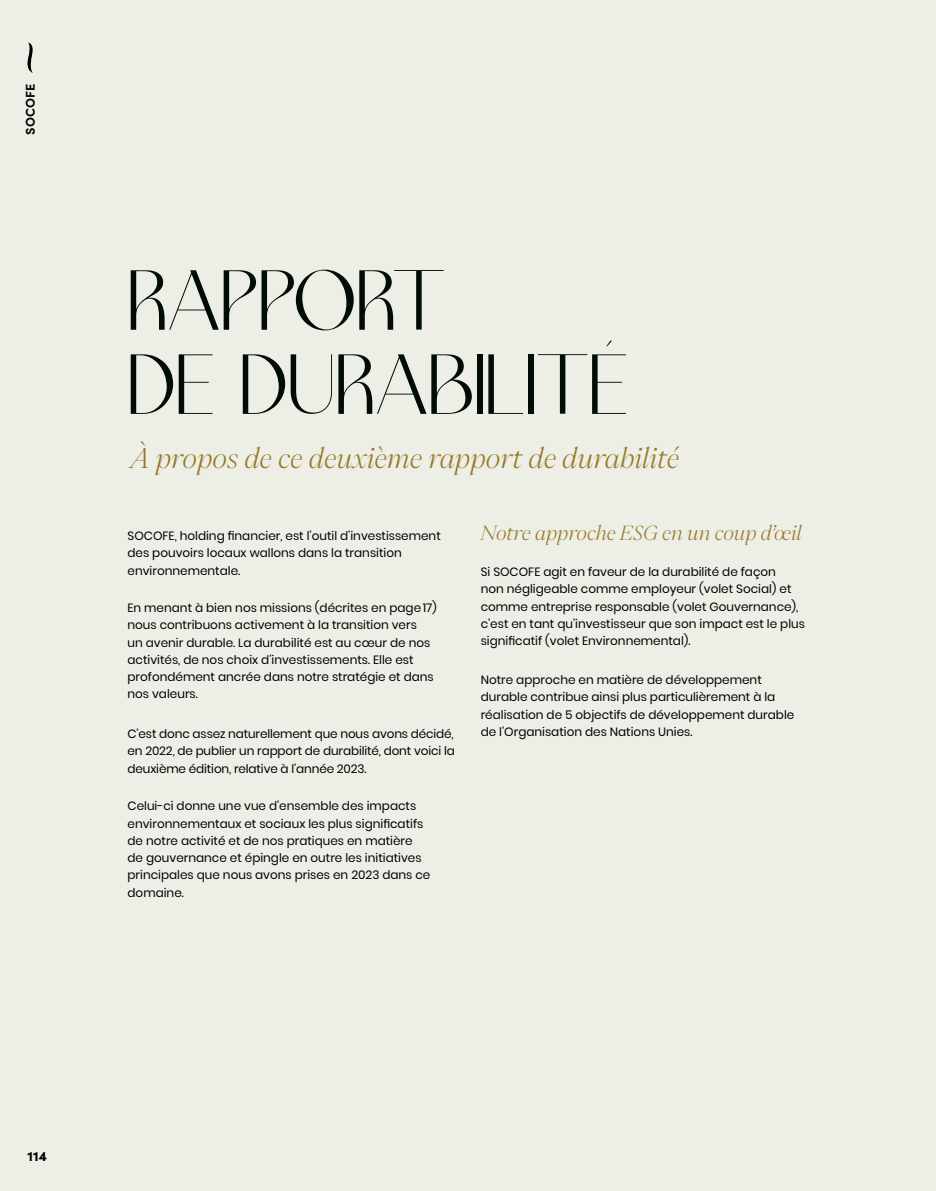
<style>
.page{position:relative;width:936px;height:1191px;background:#fff}
.page>*{position:absolute;margin:0;border:0;box-sizing:border-box;transform-origin:0 0}
.t1{font:91.5px/84.2px "Amore";letter-spacing:.015em;color:#010c06}
.t2{font:italic 300 27px "PP Eiko";color:#977823}
.t3{font:italic 300 19.5px "PP Eiko";color:#977823}
.t4{font:900 13.5px "Sofia Pro";color:#000}
.t5{font:700 12.75px "Sofia Pro";letter-spacing:.01em;color:#000}
.t6{font:12px/17.2px "Poppins";color:#000}
</style>
<div class="page">
<div style="left:0;top:0;width:935px;height:1191px;background:#eaece3"></div>
<svg style="left:27px;top:43px;width:6px;height:30px"></svg>
<p class="t5" style="left:20px;top:135px;width:53px;rotate:-90deg">SOCOFE</p>
<h1 class="t1" style="left:131px;top:262px;width:500px">RAPPORT<br>DE DURABILITÉ</h1>
<h2 class="t2" style="left:130px;top:437px;width:551px">À propos de ce deuxième rapport de durabilité</h2>
<p class="t6" style="left:127px;top:527px;width:315px">SOCOFE, holding financier, est l’outil d’investissement des pouvoirs locaux wallons dans la transition environnementale.</p>
<p class="t6" style="left:127px;top:599px;width:311px">En menant à bien nos missions (décrites en page17) nous contribuons activement à la transition vers<br>un avenir durable. La durabilité est au cœur de nos activités, de nos choix d’investissements. Elle est profondément ancrée dans notre stratégie et dans nos valeurs.</p>
<p class="t6" style="left:127px;top:725px;width:329px;text-align:justify">C’est donc assez naturellement que nous avons décidé, en 2022, de publier un rapport de durabilité, dont voici la deuxième édition, relative à l’année 2023.</p>
<p class="t6" style="left:127px;top:797px;width:304px">Celui-ci donne une vue d’ensemble des impacts environnementaux et sociaux les plus significatifs de notre activité et de nos pratiques en matière de gouvernance et épingle en outre les initiatives principales que nous avons prises en 2023 dans ce domaine.</p>
<h3 class="t3" style="left:480px;top:518px;width:322px">Notre approche ESG en un coup d’œil</h3>
<p class="t6" style="left:480px;top:563px;width:326px">Si SOCOFE agit en faveur de la durabilité de façon<br>non négligeable comme employeur (volet Social) et comme entreprise responsable (volet Gouvernance), c’est en tant qu’investisseur que son impact est le plus significatif (volet Environnemental).</p>
<p class="t6" style="left:480px;top:671px;width:315px">Notre approche en matière de développement durable contribue ainsi plus particulièrement à la réalisation de 5 objectifs de développement durable de l’Organisation des Nations Unies.</p>
<p class="t4" style="left:28px;top:1145px;width:21px">114</p>
</div>
